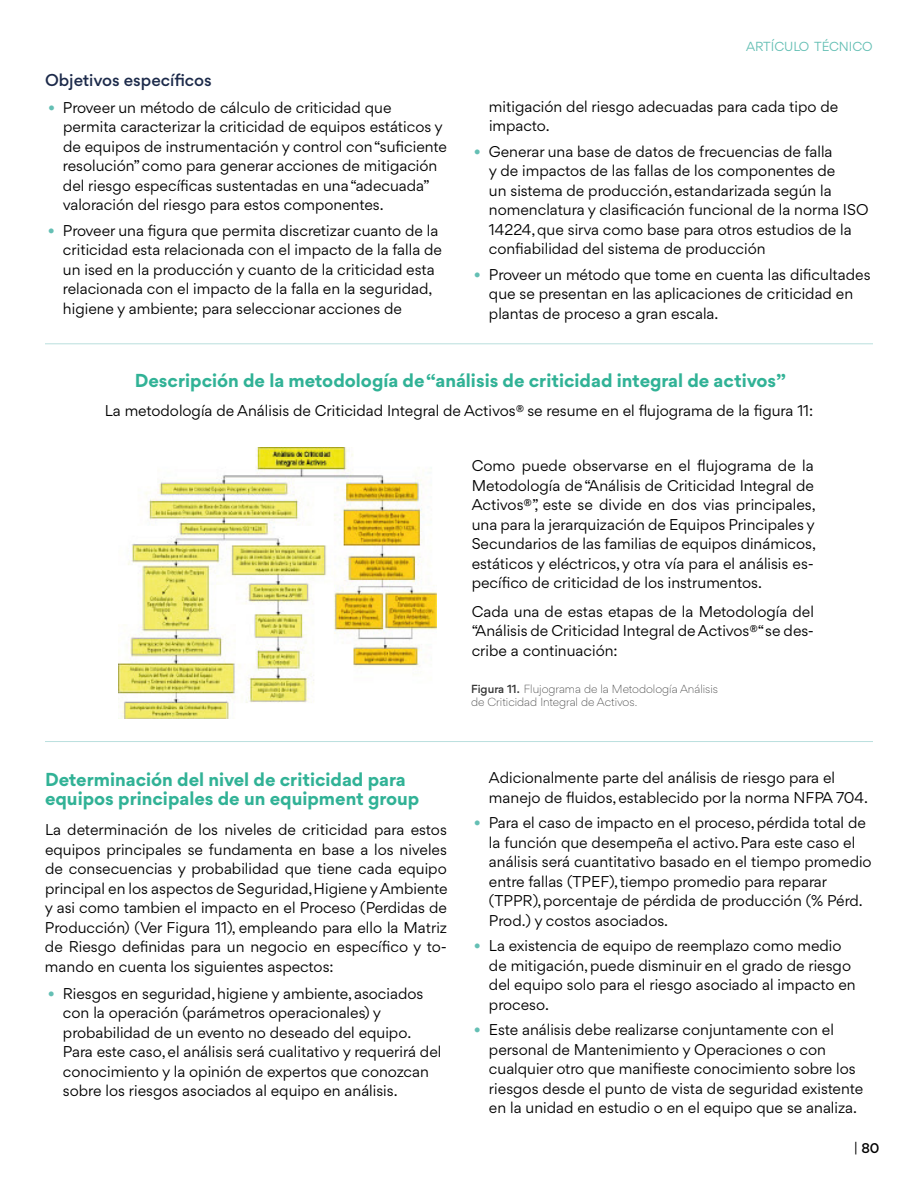
<style>
.page{position:relative;width:918px;height:1188px;background:#fff}
.page>*{position:absolute;margin:0;border:0;box-sizing:border-box;transform-origin:0 0}
.t1{font:700 18px/19.5px "Gordita";color:#31b296}
.t2{font:500 16.5px "Gordita";color:#1c2a4a}
.t3{font:15px/19.5px "Gordita";color:#000}
.t4{font:500 13.5px "Gordita";color:#000}
.t5{font:12.6px "Gordita";color:#64bfb4}
.t6{font:300 11.25px/13.5px "Gordita";color:#333}
.s1{color:#64bfb4}
.s2{font-weight:500}
.s3{font-weight:400}
</style>
<div class="page">
<hr style="left:45px;top:343px;width:828px;height:1px;background:#badfde">
<hr style="left:45px;top:741px;width:828px;height:1px;background:#badfde">
<img style="left:118px;top:447px;width:319px;height:271px">
<p class="t2" style="left:45px;top:68px;width:168px">Objetivos específicos</p>
<p class="t3" style="left:63px;top:97px;width:385px;text-indent:-15px"><span class="s1">•</span> Proveer un método de cálculo de criticidad que permita caracterizar la criticidad de equipos estáticos y de equipos de instrumentación y control con“suficiente resolución” como para generar acciones de mitigación del riesgo específicas sustentadas en una“adecuada” valoración del riesgo para estos componentes.</p>
<p class="t3" style="left:63px;top:220px;width:381px;text-indent:-15px"><span class="s1">•</span> Proveer una figura que permita discretizar cuanto de la criticidad esta relacionada con el impacto de la falla de un ised en la producción y cuanto de la criticidad esta relacionada con el impacto de la falla en la seguridad, higiene y ambiente; para seleccionar acciones de</p>
<p class="t5" style="left:746px;top:38px;width:128px">ARTÍCULO TÉCNICO</p>
<p class="t3" style="left:489px;top:96px;width:351px">mitigación del riesgo adecuadas para cada tipo de impacto.</p>
<p class="t3" style="left:489px;top:141px;width:381px;text-indent:-15px"><span class="s1">•</span> Generar una base de datos de frecuencias de falla<br>y de impactos de las fallas de los componentes de<br>un sistema de producción, estandarizada según la nomenclatura y clasificación funcional de la norma ISO 14224, que sirva como base para otros estudios de la confiabilidad del sistema de producción</p>
<p class="t3" style="left:489px;top:264px;width:383px;text-indent:-15px"><span class="s1">•</span> Proveer un método que tome en cuenta las dificultades que se presentan en las aplicaciones de criticidad en plantas de proceso a gran escala.</p>
<p class="t1" style="left:135px;top:371px;width:653px">Descripción de la metodología de“análisis de criticidad integral de activos”</p>
<p class="t3" style="left:105px;top:401px;width:710px">La metodología de Análisis de Criticidad Integral de Activos® se resume en el flujograma de la figura 11:</p>
<p class="t3" style="left:472px;top:456px;width:346px">Como puede observarse en el flujograma de la Metodología de“Análisis de Criticidad Integral de Activos®”, este se divide en dos vias principales, una para la jerarquización de Equipos Principales y Secundarios de las familias de equipos dinámicos, estáticos y eléctricos,y otra vía para el análisis es&shy;pecífico de criticidad de los instrumentos.</p>
<p class="t3" style="left:472px;top:602px;width:344px;text-align:justify">Cada una de estas etapas de la Metodología del “Análisis de Criticidad Integral de Activos®“se des&shy;cribe a continuación:</p>
<p class="t6" style="left:471px;top:681px;width:248px"><span class="s2">Figura 11.</span> Flujograma de la Metodología Análisis de Criticidad Integral de Activos.</p>
<p class="t1" style="left:45px;top:769px;width:376px">Determinación del nivel de criticidad para equipos principales de un equipment group</p>
<p class="t3" style="left:45px;top:820px;width:404px;text-align:justify">La determinación de los niveles de criticidad para estos equipos principales se fundamenta en base a los niveles de consecuencias y probabilidad que tiene cada equipo principal en los aspectos de Seguridad,Higiene yAmbiente y asi como tambien el impacto en el Proceso (Perdidas de Producción) (Ver Figura 11), empleando para ello la Matriz de Riesgo definidas para un negocio en específico y to&shy;mando en cuenta los siguientes aspectos:</p>
<p class="t3" style="left:63px;top:984px;width:380px;text-indent:-15px"><span class="s1">•</span> Riesgos en seguridad, higiene y ambiente, asociados con la operación (parámetros operacionales) y probabilidad de un evento no deseado del equipo.<br>Para este caso, el análisis será cualitativo y requerirá del conocimiento y la opinión de expertos que conozcan sobre los riesgos asociados al equipo en análisis.</p>
<p class="t3" style="left:489px;top:768px;width:381px">Adicionalmente parte del análisis de riesgo para el manejo de fluidos, establecido por la norma NFPA 704.</p>
<p class="t3" style="left:489px;top:813px;width:384px;text-indent:-15px"><span class="s1">•</span> Para el caso de impacto en el proceso, pérdida total de la función que desempeña el activo.Para este caso el análisis será cuantitativo basado en el tiempo promedio entre fallas (TPEF), tiempo promedio para reparar (TPPR), porcentaje de pérdida de producción (% Pérd.<br>Prod.) y costos asociados.</p>
<p class="t3" style="left:489px;top:936px;width:368px;text-indent:-15px"><span class="s1">•</span> La existencia de equipo de reemplazo como medio de mitigación, puede disminuir en el grado de riesgo del equipo solo para el riesgo asociado al impacto en proceso.</p>
<p class="t3" style="left:489px;top:1020px;width:376px;text-indent:-15px"><span class="s1">•</span> Este análisis debe realizarse conjuntamente con el personal de Mantenimiento y Operaciones o con cualquier otro que manifieste conocimiento sobre los riesgos desde el punto de vista de seguridad existente en la unidad en estudio o en el equipo que se analiza.</p>
<p class="t4" style="left:854px;top:1139px;width:27px"><span class="s3">|</span> 80</p>
</div>
